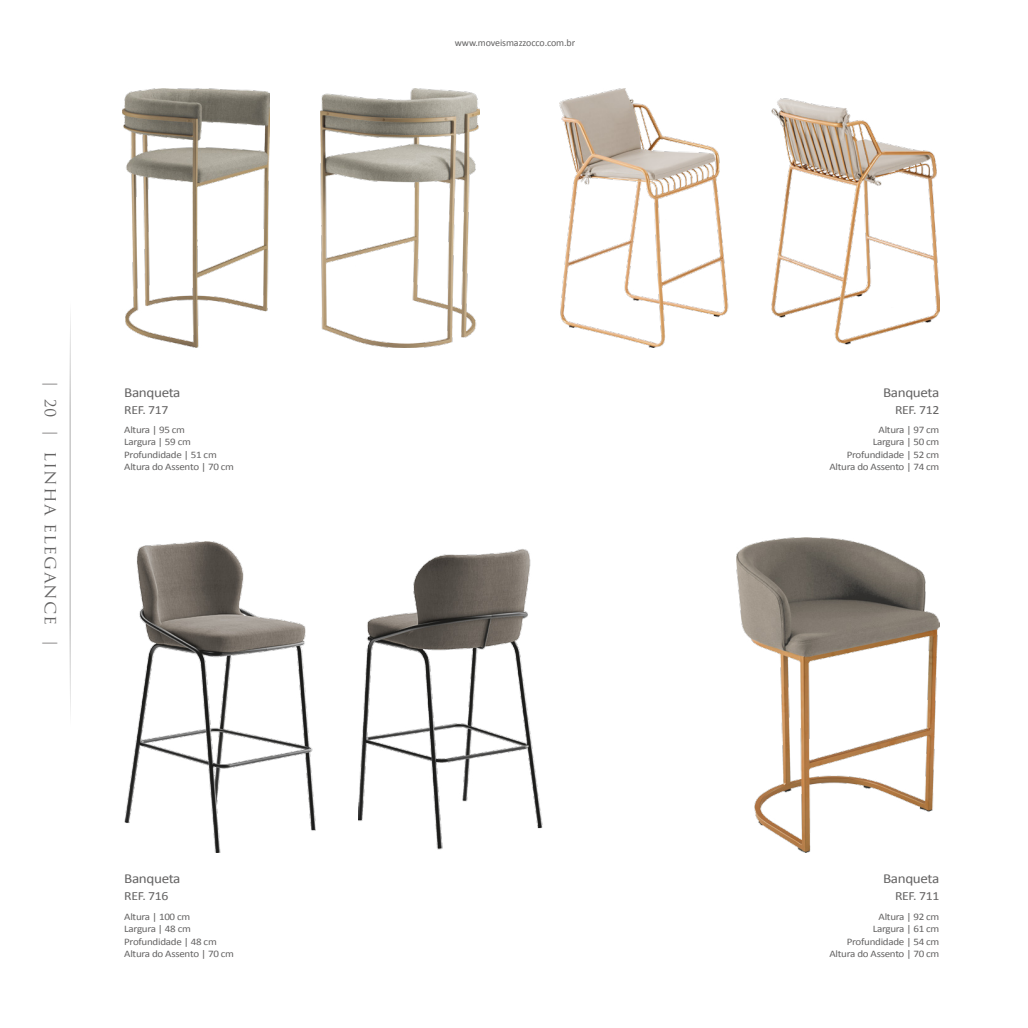
<style>
.page{position:relative;width:1028px;height:1028px;background:#fff}
.page>*{position:absolute;margin:0;border:0;box-sizing:border-box;transform-origin:0 0}
.t1{font:15px "Trajan Pro 3";letter-spacing:.07em;color:#646363;scale:1.1 1}
.t2{font:15px "Trajan Pro 3";letter-spacing:.07em;color:#646363}
.t3{font:13.75px "Calibri";letter-spacing:-.025em;color:#646363;scale:1.1 1}
.t4{font:12.5px "Calibri";letter-spacing:-.025em;color:#646363;scale:1.1 1}
.t5{font:10px/12.5px "Calibri";letter-spacing:-.025em;color:#646363;scale:1.1 1}
.t6{font:10px "Calibri";letter-spacing:-.025em;color:#646363}
</style>
<div class="page">
<svg style="left:69px;top:314px;width:2px;height:400px"></svg>
<img style="left:124px;top:541px;width:191px;height:312px">
<img style="left:358px;top:549px;width:185px;height:301px">
<img style="left:122px;top:89px;width:148px;height:258px">
<img style="left:321px;top:89px;width:158px;height:258px">
<img style="left:559px;top:89px;width:380px;height:259px">
<img style="left:736px;top:538px;width:203px;height:315px">
<p class="t6" style="left:455px;top:37px;width:122px">www.moveismazzocco.com.br</p>
<h1 class="t1" style="left:62px;top:380px;width:9px;rotate:90deg">|</h1>
<h1 class="t2" style="left:60px;top:399px;width:19px;rotate:90deg">20</h1>
<h2 class="t3" style="left:124px;top:383px;width:53px">Banqueta</h2>
<p class="t4" style="left:124px;top:401px;width:42px">REF. 717</p>
<h2 class="t3" style="left:883px;top:383px;width:53px">Banqueta</h2>
<p class="t4" style="left:895px;top:401px;width:42px">REF. 712</p>
<h1 class="t1" style="left:60px;top:429px;width:200px;rotate:90deg">| LINHA ELEGANCE |</h1>
<p class="t5" style="left:124px;top:423px;width:101px">Altura | 95 cm<br>Largura | 59 cm<br>Profundidade | 51 cm<br>Altura do Assento | 70 cm</p>
<p class="t5" style="left:829px;top:423px;width:101px;text-align:right">Altura | 97 cm<br>Largura | 50 cm<br>Profundidade | 52 cm<br>Altura do Assento | 74 cm</p>
<h2 class="t3" style="left:124px;top:870px;width:53px">Banqueta</h2>
<p class="t4" style="left:124px;top:888px;width:42px">REF. 716</p>
<h2 class="t3" style="left:883px;top:870px;width:53px">Banqueta</h2>
<p class="t4" style="left:895px;top:888px;width:42px">REF. 711</p>
<p class="t5" style="left:124px;top:910px;width:101px">Altura | 100 cm<br>Largura | 48 cm<br>Profundidade | 48 cm<br>Altura do Assento | 70 cm</p>
<p class="t5" style="left:829px;top:910px;width:101px;text-align:right">Altura | 92 cm<br>Largura | 61 cm<br>Profundidade | 54 cm<br>Altura do Assento | 70 cm</p>
</div>
